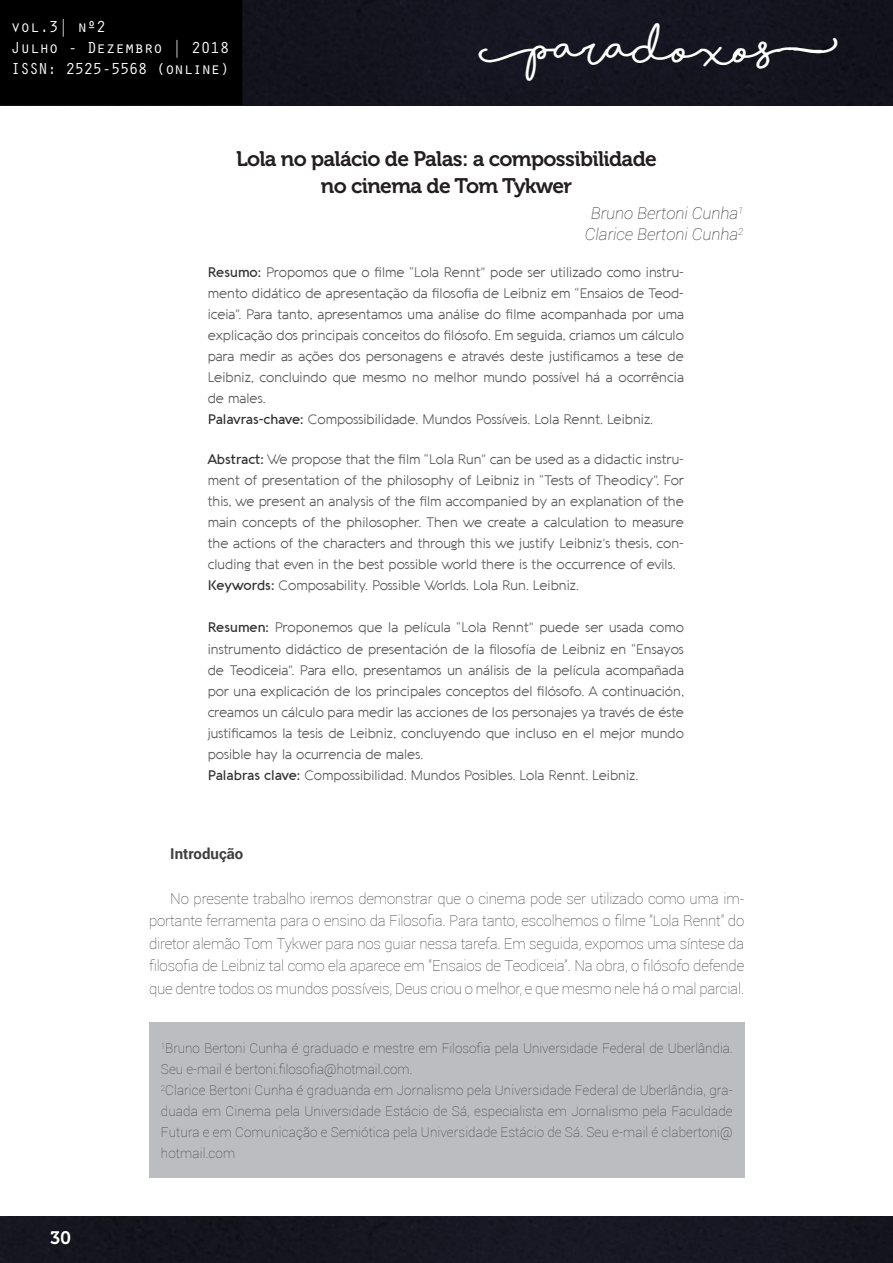
<style>
.page{position:relative;width:893px;height:1263px;background:#fff}
.page>*{position:absolute;margin:0;border:0;box-sizing:border-box;transform-origin:0 0}
.t1{font:700 42px "Shorelines Script";color:#fff}
.Título{font:21px "Museo 700";letter-spacing:-.03em;color:#231f20}
.t2{font:18px "Museo 700";color:#fff}
.t3{font:16.5px/21px "Orator Std";letter-spacing:-.025em;color:#fff}
.t4{font:italic 100 16.5px "Roboto";color:#231f20}
.Texto{font:100 15px/22.5px "Roboto";letter-spacing:-.01em;color:#3e3e3f;text-align:justify}
.Texto-2{font:700 15px "Roboto";color:#3e3e3f}
.Texto_resumo{font:300 13.5px/21px "Aquawax";color:#57585a;text-align:justify}
.Texto_do_box{font:100 13.5px/21px "Roboto";color:#3e3e3f}
.s1{font-weight:500;color:#312f30}
</style>
<div class="page">
<div style="left:0;top:1217px;width:893px;height:46px;background:#161621"></div>
<div style="left:242px;top:0;width:651px;height:105px;background:#14151f"></div>
<div style="left:0;top:0;width:242px;height:105px;background:#000"></div>
<div style="left:149px;top:1023px;width:596px;height:155px;background:#bcbdc0"></div>
<p class="t3" style="left:11px;top:16px;width:220px">vol.3| nº2<br>Julho - Dezembro | 2018<br>ISSN: 2525-5568 (online)</p>
<h1 class="t1" style="left:478px;top:32px;width:361px">[Paradoxos]</h1>
<p class="Título" style="left:236px;top:147px;width:422px">Lola no palácio de Palas: a compossibilidade</p>
<p class="Título" style="left:321px;top:174px;width:253px">no cinema de Tom Tykwer</p>
<p class="t4" style="left:591px;top:202px;width:154px">Bruno Bertoni Cunha<sup>1</sup></p>
<p class="t4" style="left:585px;top:223px;width:160px">Clarice Bertoni Cunha<sup>2</sup></p>
<p class="Texto_resumo" style="left:208px;top:261px;width:478px"><span class="s1">Resumo:</span> Propomos que o filme “Lola Rennt” pode ser utilizado como instru&shy;mento didático de apresentação da filosofia de Leibniz em “Ensaios de Teod&shy;iceia”. Para tanto, apresentamos uma análise do filme acompanhada por uma explicação dos principais conceitos do filósofo. Em seguida, criamos um cálculo para medir as ações dos personagens e através deste justificamos a tese de Leibniz, concluindo que mesmo no melhor mundo possível há a ocorrência de males.</p>
<p class="Texto_resumo" style="left:208px;top:408px;width:447px"><span class="s1">Palavras-chave:</span> Compossibilidade. Mundos Possíveis. Lola Rennt. Leibniz.</p>
<p class="Texto_resumo" style="left:208px;top:449px;width:478px"><span class="s1">Abstract:</span> We propose that the film “Lola Run” can be used as a didactic instru&shy;ment of presentation of the philosophy of Leibniz in “Tests of Theodicy”. For this, we present an analysis of the film accompanied by an explanation of the main concepts of the philosopher. Then we create a calculation to measure the actions of the characters and through this we justify Leibniz’s thesis, con&shy;cluding that even in the best possible world there is the occurrence of evils.</p>
<p class="Texto_resumo" style="left:208px;top:575px;width:373px"><span class="s1">Keywords:</span> Composability. Possible Worlds. Lola Run. Leibniz.</p>
<p class="Texto_resumo" style="left:208px;top:617px;width:478px"><span class="s1">Resumen:</span> Proponemos que la película “Lola Rennt” puede ser usada como instrumento didáctico de presentación de la filosofía de Leibniz en “Ensayos de Teodiceia”. Para ello, presentamos un análisis de la película acompañada por una explicación de los principales conceptos del filósofo. A continuación, creamos un cálculo para medir las acciones de los personajes ya través de éste justificamos la tesis de Leibniz, concluyendo que incluso en el mejor mundo posible hay la ocurrencia de males.</p>
<p class="Texto_resumo" style="left:208px;top:764px;width:432px"><span class="s1">Palabras clave:</span> Compossibilidad. Mundos Posibles. Lola Rennt. Leibniz.</p>
<p class="Texto-2" style="left:170px;top:843px;width:75px">Introdução</p>
<p class="Texto" style="left:149px;top:887px;width:597px;text-indent:21px">No presente trabalho iremos demonstrar que o cinema pode ser utilizado como uma im&shy;portante ferramenta para o ensino da Filosofia. Para tanto, escolhemos o filme “Lola Rennt” do diretor alemão Tom Tykwer para nos guiar nessa tarefa. Em seguida, expomos uma síntese da filosofia de Leibniz tal como ela aparece em “Ensaios de Teodiceia”. Na obra, o filósofo defende que dentre todos os mundos possíveis, Deus criou o melhor, e que mesmo nele há o mal parcial.</p>
<h3 class="t2" style="left:50px;top:1227px;width:23px">30</h3>
<p class="Texto_do_box" style="left:161px;top:1038px;width:573px"><sup>1</sup>Bruno Bertoni Cunha é graduado e mestre em Filosofia pela Universidade Federal de Uberlândia.<br>Seu e-mail é bertoni.filosofia@hotmail.com.</p>
<p class="Texto_do_box" style="left:161px;top:1080px;width:573px;text-align:justify"><sup>2</sup>Clarice Bertoni Cunha é graduanda em Jornalismo pela Universidade Federal de Uberlândia, gra&shy;duada em Cinema pela Universidade Estácio de Sá, especialista em Jornalismo pela Faculdade Futura e em Comunicação e Semiótica pela Universidade Estácio de Sá. Seu e-mail é clabertoni@ hotmail.com</p>
</div>
